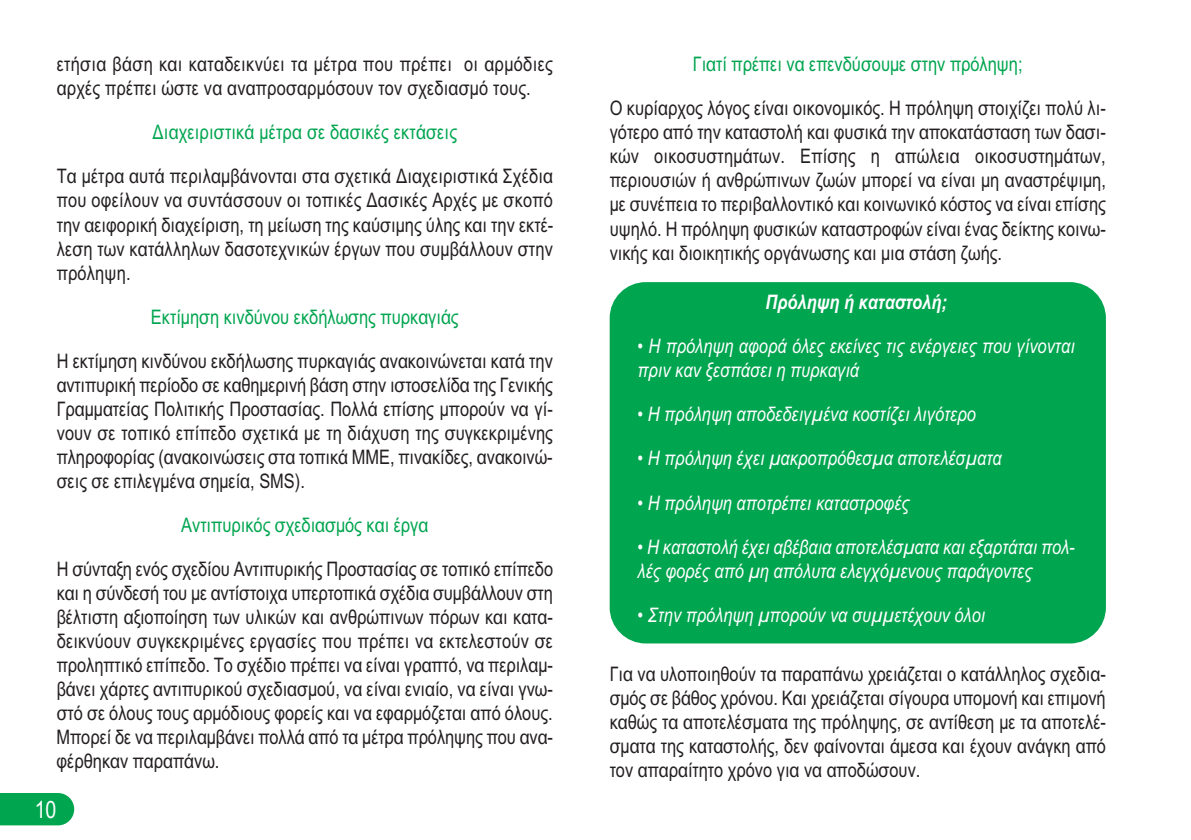
<style>
.page{position:relative;width:1191px;height:840px;background:#fff}
.page>*{position:absolute;margin:0;border:0;box-sizing:border-box;transform-origin:0 0}
.t1{font:24px "Arial Narrow";color:#fff}
.t2{font:20px/24px "Arial Narrow";color:#231f20;text-align:justify}
.t3{font:italic 20px/24px "Arial Narrow";color:#fff}
.t4{font:20px "Arial Narrow";color:#00a54f}
.t5{font:italic 700 20px "Arial Narrow";color:#fff}
</style>
<div class="page">
<div style="left:0;top:793px;width:74px;height:31px;background:#00a54f"></div>
<div style="left:609px;top:282px;width:497px;height:361px;background:#00a54f;border-radius:36px"></div>
<p class="t2" style="left:57px;top:52px;width:498px">ετήσια βάση και καταδεικνύει τα μέτρα που πρέπει οι αρμόδιες αρχές πρέπει ώστε να αναπροσαρμόσουν τον σχεδιασμό τους.</p>
<p class="t4" style="left:152px;top:121px;width:306px">Διαχειριστικά μέτρα σε δασικές εκτάσεις</p>
<p class="t2" style="left:57px;top:164px;width:498px">Τα μέτρα αυτά περιλαμβάνονται στα σχετικά Διαχειριστικά Σχέδια που οφείλουν να συντάσσουν οι τοπικές Δασικές Αρχές με σκοπό την αειφορική διαχείριση, τη μείωση της καύσιμης ύλης και την εκτέ&shy;λεση των κατάλληλων δασοτεχνικών έργων που συμβάλλουν στην πρόληψη.</p>
<p class="t4" style="left:151px;top:305px;width:309px">Εκτίμηση κινδύνου εκδήλωσης πυρκαγιάς</p>
<p class="t2" style="left:57px;top:348px;width:498px">Η εκτίμηση κινδύνου εκδήλωσης πυρκαγιάς ανακοινώνεται κατά την αντιπυρική περίοδο σε καθημερινή βάση στην ιστοσελίδα της Γενικής Γραμματείας Πολιτικής Προστασίας. Πολλά επίσης μπορούν να γί&shy;νουν σε τοπικό επίπεδο σχετικά με τη διάχυση της συγκεκριμένης πληροφορίας (ανακοινώσεις στα τοπικά ΜΜΕ, πινακίδες, ανακοινώ&shy;σεις σε επιλεγμένα σημεία, SMS).</p>
<p class="t4" style="left:181px;top:513px;width:249px">Αντιπυρικός σχεδιασμός και έργα</p>
<p class="t2" style="left:57px;top:556px;width:498px">Η σύνταξη ενός σχεδίου Αντιπυρικής Προστασίας σε τοπικό επίπεδο και η σύνδεσή του με αντίστοιχα υπερτοπικά σχέδια συμβάλλουν στη βέλτιστη αξιοποίηση των υλικών και ανθρώπινων πόρων και κατα&shy;δεικνύουν συγκεκριμένες εργασίες που πρέπει να εκτελεστούν σε προληπτικό επίπεδο. Το σχέδιο πρέπει να είναι γραπτό, να περιλαμ&shy;βάνει χάρτες αντιπυρικού σχεδιασμού, να είναι ενιαίο, να είναι γνω&shy;στό σε όλους τους αρμόδιους φορείς και να εφαρμόζεται από όλους.<br>Μπορεί δε να περιλαμβάνει πολλά από τα μέτρα πρόληψης που ανα&shy;φέρθηκαν παραπάνω.</p>
<p class="t1" style="left:35px;top:794px;width:23px">10</p>
<p class="t4" style="left:693px;top:53px;width:331px">Γιατί πρέπει να επενδύσουμε στην πρόληψη;</p>
<p class="t2" style="left:609px;top:96px;width:498px">Ο κυρίαρχος λόγος είναι οικονομικός. Η πρόληψη στοιχίζει πολύ λι&shy;γότερο από την καταστολή και φυσικά την αποκατάσταση των δασι&shy;κών οικοσυστημάτων. Επίσης η απώλεια οικοσυστημάτων, περιουσιών ή ανθρώπινων ζωών μπορεί να είναι μη αναστρέψιμη, με συνέπεια το περιβαλλοντικό και κοινωνικό κόστος να είναι επίσης υψηλό. Η πρόληψη φυσικών καταστροφών είναι ένας δείκτης κοινω&shy;νικής και διοικητικής οργάνωσης και μια στάση ζωής.</p>
<p class="t5" style="left:765px;top:290px;width:183px">Πρόληψη ή καταστολή;</p>
<p class="t3" style="left:637px;top:334px;width:439px">• Η πρόληψη αφορά όλες εκείνες τις ενέργειες που γίνονται πριν καν ξεσπάσει η πυρκαγιά</p>
<p class="t3" style="left:637px;top:402px;width:340px">• Η πρόληψη αποδεδειγμένα κοστίζει λιγότερο</p>
<p class="t3" style="left:637px;top:446px;width:366px">• Η πρόληψη έχει μακροπρόθεσμα αποτελέσματα</p>
<p class="t3" style="left:637px;top:490px;width:273px">• Η πρόληψη αποτρέπει καταστροφές</p>
<p class="t3" style="left:637px;top:534px;width:438px">• Η καταστολή έχει αβέβαια αποτελέσματα και εξαρτάται πολ&shy;λές φορές από μη απόλυτα ελεγχόμενους παράγοντες</p>
<p class="t3" style="left:637px;top:602px;width:349px">• Στην πρόληψη μπορούν να συμμετέχουν όλοι</p>
<p class="t2" style="left:609px;top:661px;width:498px">Για να υλοποιηθούν τα παραπάνω χρειάζεται ο κατάλληλος σχεδια&shy;σμός σε βάθος χρόνου. Και χρειάζεται σίγουρα υπομονή και επιμονή καθώς τα αποτελέσματα της πρόληψης, σε αντίθεση με τα αποτελέ&shy;σματα της καταστολής, δεν φαίνονται άμεσα και έχουν ανάγκη από τον απαραίτητο χρόνο για να αποδώσουν.</p>
</div>
